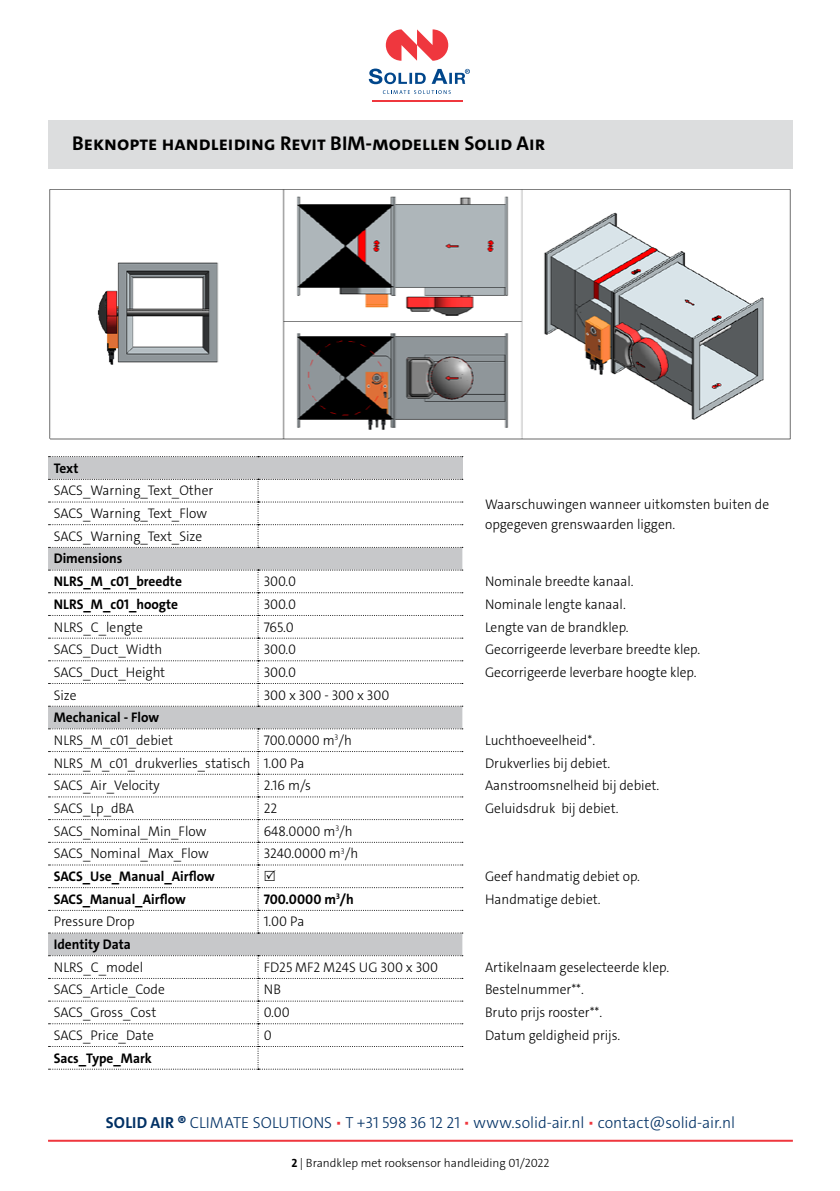
<style>
.page{position:relative;width:840px;height:1191px;background:#fff}
.page>*{position:absolute;margin:0;border:0;box-sizing:border-box;transform-origin:0 0}
.t1{font:700 20px "The Sans C4 s";color:#000}
.t2{font:300 16px "The Sans C4 s";color:#003064}
.t3{font:300 14px/20px "The Sans C4 s";color:#000;scale:.96 1}
.t4{font:700 14px/22.6px "The Sans C4 s";color:#000;scale:.96 1}
.t5{font:300 14px "The Sans C4 s";color:#000;scale:.95 1}
.t6{font:300 12px "The Sans C4 s";color:#000}
.s1{font-weight:700}
.s2{color:#ef373e}
</style>
<div class="page">
<hr style="left:372px;top:100px;width:90px;height:1px;background:#ef373e">
<svg style="left:385px;top:29px;width:63px;height:32px"></svg>
<svg style="left:382px;top:90px;width:68px;height:4px"></svg>
<svg style="left:368px;top:69px;width:101px;height:15px"></svg>
<hr style="left:48px;top:1139px;width:744px;height:2px;background:#ef373e">
<div style="left:48px;top:120px;width:744px;height:48px;background:#dcddde"></div>
<div style="left:48px;top:456px;width:414px;height:23px;background:#c7c8ca"></div>
<div style="left:48px;top:548px;width:414px;height:407px;background:#c7c8ca"></div>
<svg style="left:48px;top:456px;width:414px;height:1px"></svg>
<svg style="left:48px;top:479px;width:414px;height:69px"></svg>
<svg style="left:48px;top:569px;width:414px;height:137px"></svg>
<svg style="left:48px;top:955px;width:414px;height:114px"></svg>
<img style="left:49px;top:189px;width:742px;height:251px">
<svg style="left:48px;top:728px;width:414px;height:205px"></svg>
<h1 class="t1" style="left:72px;top:130px;width:474px">Beknopte handleiding Revit BIM-modellen Solid Air</h1>
<p class="t4" style="left:54px;top:457px;width:27px">Text</p>
<p class="t3" style="left:54px;top:481px;width:167px">SACS_Warning_Text_Other</p>
<p class="t3" style="left:54px;top:502px;width:161px;line-height:22.6px">SACS_Warning_Text_Flow<br>SACS_Warning_Text_Size</p>
<p class="t4" style="left:54px;top:547px;width:135px">Dimensions<br>NLRS_M_c01_breedte</p>
<p class="t3" style="left:485px;top:494px;width:297px">Waarschuwingen wanneer uitkomsten buiten de opgegeven grenswaarden liggen.</p>
<p class="t3" style="left:263px;top:571px;width:35px">300.0</p>
<p class="t3" style="left:485px;top:571px;width:156px">Nominale breedte kanaal.</p>
<p class="t4" style="left:54px;top:593px;width:131px">NLRS_M_c01_hoogte</p>
<p class="t3" style="left:263px;top:594px;width:35px">300.0</p>
<p class="t3" style="left:485px;top:594px;width:148px">Nominale lengte kanaal.</p>
<p class="t3" style="left:54px;top:617px;width:94px">NLRS_C_lengte</p>
<p class="t3" style="left:263px;top:617px;width:33px">765.0</p>
<p class="t3" style="left:485px;top:617px;width:151px">Lengte van de brandklep.</p>
<p class="t3" style="left:54px;top:639px;width:114px">SACS_Duct_Width</p>
<p class="t3" style="left:263px;top:639px;width:35px">300.0</p>
<p class="t3" style="left:485px;top:639px;width:225px">Gecorrigeerde leverbare breedte klep.</p>
<p class="t3" style="left:54px;top:662px;width:118px">SACS_Duct_Height</p>
<p class="t3" style="left:263px;top:662px;width:35px">300.0</p>
<p class="t3" style="left:485px;top:662px;width:222px">Gecorrigeerde leverbare hoogte klep.</p>
<p class="t3" style="left:54px;top:685px;width:25px">Size</p>
<p class="t3" style="left:263px;top:685px;width:132px">300 x 300 - 300 x 300</p>
<p class="t4" style="left:54px;top:706px;width:111px">Mechanical - Flow</p>
<p class="t3" style="left:54px;top:730px;width:126px">NLRS_M_c01_debiet</p>
<p class="t3" style="left:263px;top:730px;width:93px">700.0000 m<sup>3</sup>/h</p>
<p class="t3" style="left:485px;top:730px;width:116px">Luchthoeveelheid*.</p>
<p class="t5" style="left:54px;top:754px;width:265px">NLRS_M_c01_drukverlies_statisch 1.00 Pa</p>
<p class="t3" style="left:485px;top:753px;width:132px">Drukverlies bij debiet.</p>
<p class="t3" style="left:54px;top:775px;width:112px">SACS_Air_Velocity</p>
<p class="t3" style="left:263px;top:775px;width:51px">2.16 m/s</p>
<p class="t3" style="left:485px;top:775px;width:183px">Aanstroomsnelheid bij debiet.</p>
<p class="t3" style="left:54px;top:798px;width:85px">SACS_Lp_dBA</p>
<p class="t3" style="left:263px;top:798px;width:16px">22</p>
<p class="t3" style="left:485px;top:798px;width:140px">Geluidsdruk bij debiet.</p>
<p class="t3" style="left:54px;top:821px;width:160px">SACS_Nominal_Min_Flow</p>
<p class="t3" style="left:263px;top:821px;width:94px">648.0000 m<sup>3</sup>/h</p>
<p class="t3" style="left:54px;top:843px;width:163px">SACS_Nominal_Max_Flow</p>
<p class="t3" style="left:263px;top:843px;width:100px">3240.0000 m<sup>3</sup>/h</p>
<p class="t4" style="left:54px;top:865px;width:169px">SACS_Use_Manual_Airflow</p>
<p class="t3" style="left:485px;top:866px;width:163px">Geef handmatig debiet op.</p>
<p class="t4" style="left:54px;top:887px;width:139px">SACS_Manual_Airflow</p>
<p class="t4" style="left:263px;top:887px;width:95px">700.0000 m<sup>3</sup>/h</p>
<p class="t3" style="left:485px;top:889px;width:122px">Handmatige debiet.</p>
<p class="t3" style="left:54px;top:911px;width:86px">Pressure Drop</p>
<p class="t3" style="left:263px;top:911px;width:44px">1.00 Pa</p>
<p class="t4" style="left:54px;top:933px;width:82px">Identity Data</p>
<p class="t3" style="left:54px;top:957px;width:95px">NLRS_C_model</p>
<p class="t3" style="left:263px;top:957px;width:183px">FD25 MF2 M24S UG 300 x 300</p>
<p class="t3" style="left:485px;top:957px;width:193px">Artikelnaam geselecteerde klep.</p>
<p class="t3" style="left:54px;top:979px;width:117px">SACS_Article_Code</p>
<p class="t3" style="left:263px;top:979px;width:19px">NB</p>
<p class="t3" style="left:485px;top:979px;width:104px">Bestelnummer**.</p>
<p class="t3" style="left:54px;top:1002px;width:108px">SACS_Gross_Cost</p>
<p class="t3" style="left:263px;top:1002px;width:29px">0.00</p>
<p class="t3" style="left:485px;top:1002px;width:124px">Bruto prijs rooster**.</p>
<p class="t3" style="left:54px;top:1025px;width:106px">SACS_Price_Date</p>
<p class="t3" style="left:263px;top:1025px;width:10px">0</p>
<p class="t3" style="left:485px;top:1025px;width:142px">Datum geldigheid prijs.</p>
<p class="t4" style="left:54px;top:1046px;width:104px">Sacs_Type_Mark</p>
<p class="t2" style="left:106px;top:1112px;width:630px"><span class="s1">SOLID AIR ®</span> CLIMATE SOLUTIONS <span class="s2">•</span> T +31 598 36 12 21 <span class="s2">•</span> www.solid-air.nl <span class="s2">•</span> contact@solid-air.nl</p>
<p class="t6" style="left:291px;top:1154px;width:259px"><span class="s1">2</span> | Brandklep met rooksensor handleiding 01/2022</p>
</div>
